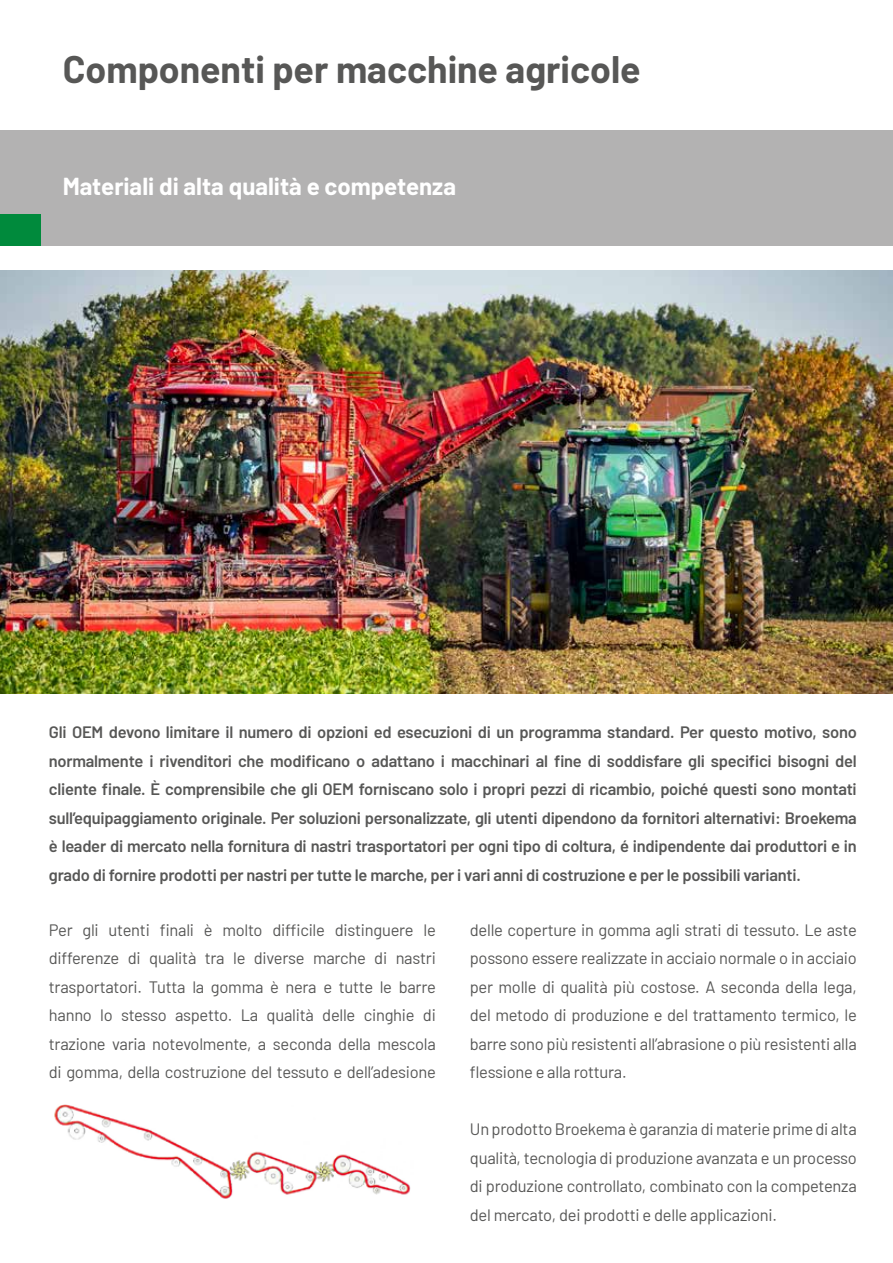
<style>
.page{position:relative;width:893px;height:1263px;background:#fff}
.page>*{position:absolute;margin:0;border:0;box-sizing:border-box;transform-origin:0 0}
.t1{font:700 37.5px "Barlow";color:#575756}
.t2{font:700 24px "Barlow";color:#fff}
.t3{font:16.5px/28.5px "Barlow";letter-spacing:-.015em;color:#575756;text-align:justify}
.t4{font:600 16.5px/28.5px "Barlow";letter-spacing:-.015em;color:#575756;text-align:justify}
</style>
<div class="page">
<div style="left:0;top:130px;width:893px;height:116px;background:#b3b2b2"></div>
<div style="left:0;top:214px;width:41px;height:32px;background:#008a3c"></div>
<img style="left:0;top:270px;width:893px;height:423px">
<img style="left:54px;top:1104px;width:357px;height:94px">
<h1 class="t1" style="left:63px;top:42px;width:579px">Componenti per macchine agricole</h1>
<h2 class="t2" style="left:63px;top:168px;width:395px">Materiali di alta qualità e competenza</h2>
<p class="t4" style="left:49px;top:717px;width:809px">Gli OEM devono limitare il numero di opzioni ed esecuzioni di un programma standard. Per questo motivo, sono normalmente i rivenditori che modificano o adattano i macchinari al fine di soddisfare gli specifici bisogni del cliente finale. È comprensibile che gli OEM forniscano solo i propri pezzi di ricambio, poiché questi sono montati sull’equipaggiamento originale. Per soluzioni personalizzate, gli utenti dipendono da fornitori alternativi: Broekema è leader di mercato nella fornitura di nastri trasportatori per ogni tipo di coltura, é indipendente dai produttori e in grado di fornire prodotti per nastri per tutte le marche, per i vari anni di costruzione e per le possibili varianti.</p>
<p class="t3" style="left:49px;top:914px;width:388px">Per gli utenti finali è molto difficile distinguere le differenze di qualità tra le diverse marche di nastri trasportatori. Tutta la gomma è nera e tutte le barre hanno lo stesso aspetto. La qualità delle cinghie di trazione varia notevolmente, a seconda della mescola di gomma, della costruzione del tessuto e dell’adesione</p>
<p class="t3" style="left:470px;top:914px;width:388px">delle coperture in gomma agli strati di tessuto. Le aste possono essere realizzate in acciaio normale o in acciaio per molle di qualità più costose. A seconda della lega, del metodo di produzione e del trattamento termico, le barre sono più resistenti all’abrasione o più resistenti alla flessione e alla rottura.</p>
<p class="t3" style="left:470px;top:1114px;width:388px">Un prodotto Broekema è garanzia di materie prime di alta qualità, tecnologia di produzione avanzata e un processo di produzione controllato, combinato con la competenza del mercato, dei prodotti e delle applicazioni.</p>
</div>
